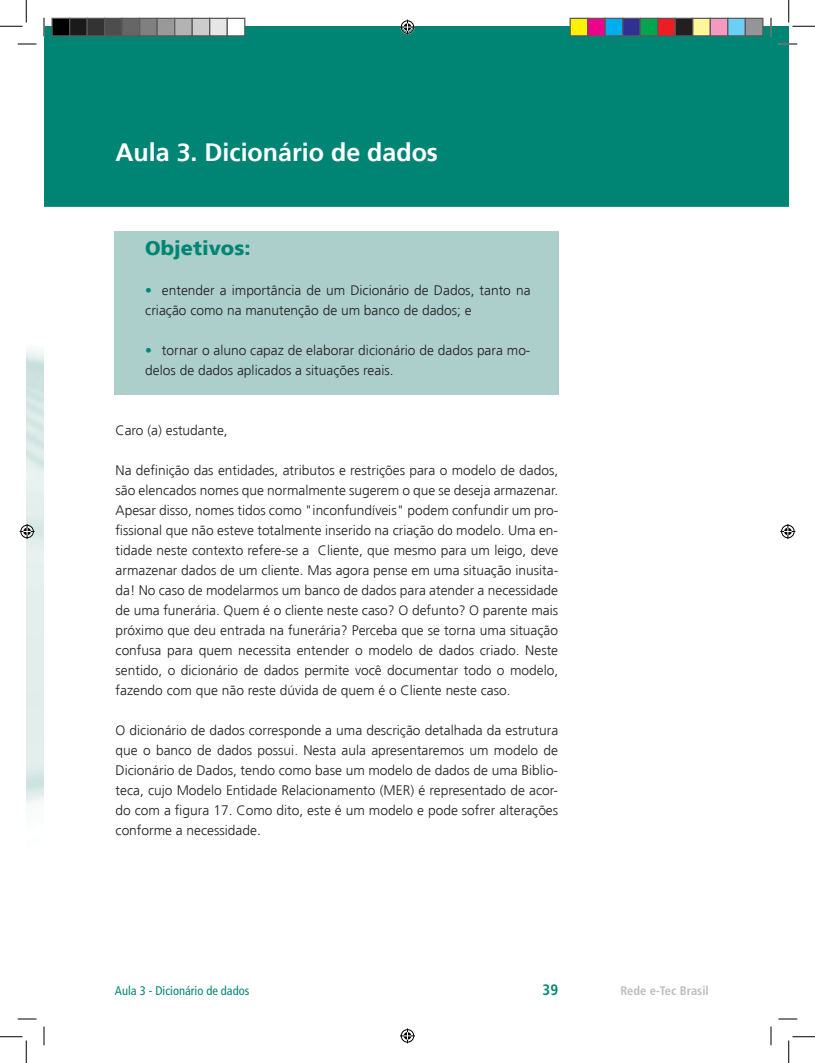
<style>
.page{position:relative;width:815px;height:1063px;background:#fff}
.page>*{position:absolute;margin:0;border:0;box-sizing:border-box;transform-origin:0 0}
.t1{font:700 25px "Frutiger LT Std";color:#fff}
.t2{font:900 20px "Frutiger LT Std";color:#008575}
.t3{font:700 condensed 15px "Frutiger LT Std";color:#008575}
.t4{font:300 13.75px/20px "Frutiger LT Std";color:#231f20}
.t5{font:condensed 12.5px "Frutiger LT Std";color:#008575}
.t6{font:700 condensed 12.5px "Frutiger LT Std";color:#bcbdc0}
.s1{font-weight:700;color:#008575}
</style>
<div class="page">
<div style="left:115px;top:231px;width:443px;height:164px;background:#accfcb"></div>
<div style="left:44px;top:29px;width:744px;height:178px;background:#008575"></div>
<svg style="left:18px;top:43px;width:18px;height:2px"></svg>
<svg style="left:778px;top:43px;width:19px;height:2px"></svg>
<svg style="left:18px;top:1018px;width:18px;height:1px"></svg>
<svg style="left:778px;top:1018px;width:19px;height:1px"></svg>
<svg style="left:43px;top:18px;width:2px;height:18px"></svg>
<svg style="left:43px;top:1026px;width:2px;height:19px"></svg>
<svg style="left:770px;top:18px;width:1px;height:18px"></svg>
<svg style="left:770px;top:1026px;width:1px;height:19px"></svg>
<svg style="left:0;top:0;width:27px;height:27px"></svg>
<svg style="left:0;top:1036px;width:27px;height:26px"></svg>
<svg style="left:788px;top:0;width:26px;height:27px"></svg>
<svg style="left:788px;top:1036px;width:26px;height:26px"></svg>
<svg style="left:400px;top:20px;width:15px;height:15px"></svg>
<svg style="left:400px;top:1028px;width:15px;height:15px"></svg>
<svg style="left:20px;top:524px;width:15px;height:15px"></svg>
<svg style="left:780px;top:524px;width:15px;height:15px"></svg>
<div style="left:52px;top:18px;width:18px;height:18px;background:#000"></div>
<div style="left:51px;top:18px;width:19px;height:18px;border:1px solid #595959"></div>
<div style="left:70px;top:18px;width:17px;height:18px;background:#1a1a1a"></div>
<div style="left:69px;top:18px;width:19px;height:18px;border:1px solid #595959"></div>
<div style="left:87px;top:18px;width:18px;height:18px;background:#333"></div>
<div style="left:86px;top:18px;width:19px;height:18px;border:1px solid #595959"></div>
<div style="left:105px;top:18px;width:17px;height:18px;background:#4d4d4d"></div>
<div style="left:104px;top:18px;width:19px;height:18px;border:1px solid #595959"></div>
<div style="left:122px;top:18px;width:18px;height:18px;background:#666"></div>
<div style="left:121px;top:18px;width:19px;height:18px;border:1px solid #595959"></div>
<div style="left:140px;top:18px;width:17px;height:18px;background:#808080"></div>
<div style="left:139px;top:18px;width:19px;height:18px;border:1px solid #595959"></div>
<div style="left:157px;top:18px;width:18px;height:18px;background:#999"></div>
<div style="left:156px;top:18px;width:19px;height:18px;border:1px solid #595959"></div>
<div style="left:175px;top:18px;width:17px;height:18px;background:#b3b3b3"></div>
<div style="left:174px;top:18px;width:19px;height:18px;border:1px solid #595959"></div>
<div style="left:192px;top:18px;width:18px;height:18px;background:#ccc"></div>
<div style="left:191px;top:18px;width:19px;height:18px;border:1px solid #595959"></div>
<div style="left:210px;top:18px;width:17px;height:18px;background:#e6e6e6"></div>
<div style="left:209px;top:18px;width:19px;height:18px;border:1px solid #595959"></div>
<div style="left:227px;top:18px;width:18px;height:18px;background:#fff"></div>
<div style="left:226px;top:18px;width:19px;height:18px;border:1px solid #595959"></div>
<div style="left:570px;top:18px;width:17px;height:18px;background:#fff101"></div>
<div style="left:569px;top:18px;width:19px;height:18px;border:1px solid #595959"></div>
<div style="left:587px;top:18px;width:18px;height:18px;background:#ed028c"></div>
<div style="left:587px;top:18px;width:18px;height:18px;border:1px solid #595959"></div>
<div style="left:605px;top:18px;width:17px;height:18px;background:#00aeef"></div>
<div style="left:604px;top:18px;width:19px;height:18px;border:1px solid #595959"></div>
<div style="left:622px;top:18px;width:18px;height:18px;background:#2e3092"></div>
<div style="left:622px;top:18px;width:18px;height:18px;border:1px solid #595959"></div>
<div style="left:640px;top:18px;width:17px;height:18px;background:#00a54f"></div>
<div style="left:639px;top:18px;width:19px;height:18px;border:1px solid #595959"></div>
<div style="left:657px;top:18px;width:18px;height:18px;background:#ee1d23"></div>
<div style="left:657px;top:18px;width:18px;height:18px;border:1px solid #595959"></div>
<div style="left:675px;top:18px;width:17px;height:18px;background:#231f20"></div>
<div style="left:674px;top:18px;width:19px;height:18px;border:1px solid #595959"></div>
<div style="left:692px;top:18px;width:18px;height:18px;background:#fff79a"></div>
<div style="left:692px;top:18px;width:18px;height:18px;border:1px solid #595959"></div>
<div style="left:710px;top:18px;width:17px;height:18px;background:#f499c2"></div>
<div style="left:709px;top:18px;width:19px;height:18px;border:1px solid #595959"></div>
<div style="left:727px;top:18px;width:18px;height:18px;background:#6bcff6"></div>
<div style="left:727px;top:18px;width:18px;height:18px;border:1px solid #595959"></div>
<div style="left:745px;top:18px;width:17px;height:18px;background:#939598"></div>
<div style="left:744px;top:18px;width:19px;height:18px;border:1px solid #595959"></div>
<h1 class="t1" style="left:115px;top:138px;width:324px">Aula 3. Dicionário de dados</h1>
<h2 class="t2" style="left:145px;top:236px;width:107px">Objetivos:</h2>
<p class="t4" style="left:145px;top:280px;width:386px"><span class="s1">•</span> entender a importância de um Dicionário de Dados, tanto na criação como na manutenção de um banco de dados; e</p>
<p class="t4" style="left:145px;top:340px;width:386px"><span class="s1">•</span> tornar o aluno capaz de elaborar dicionário de dados para mo&shy;delos de dados aplicados a situações reais.</p>
<p class="t4" style="left:115px;top:420px;width:114px">Caro (a) estudante,</p>
<p class="t4" style="left:115px;top:460px;width:444px;text-align:justify">Na definição das entidades, atributos e restrições para o modelo de dados, são elencados nomes que normalmente sugerem o que se deseja armazenar.<br>Apesar disso, nomes tidos como "inconfundíveis" podem confundir um pro&shy;fissional que não esteve totalmente inserido na criação do modelo. Uma en&shy;tidade neste contexto refere-se a Cliente, que mesmo para um leigo, deve armazenar dados de um cliente. Mas agora pense em uma situação inusita&shy;da! No caso de modelarmos um banco de dados para atender a necessidade de uma funerária. Quem é o cliente neste caso? O defunto? O parente mais próximo que deu entrada na funerária? Perceba que se torna uma situação confusa para quem necessita entender o modelo de dados criado. Neste sentido, o dicionário de dados permite você documentar todo o modelo, fazendo com que não reste dúvida de quem é o Cliente neste caso.</p>
<p class="t4" style="left:115px;top:720px;width:444px;text-align:justify">O dicionário de dados corresponde a uma descrição detalhada da estrutura que o banco de dados possui. Nesta aula apresentaremos um modelo de Dicionário de Dados, tendo como base um modelo de dados de uma Biblio&shy;teca, cujo Modelo Entidade Relacionamento (MER) é representado de acor&shy;do com a figura 17. Como dito, este é um modelo e pode sofrer alterações conforme a necessidade.</p>
<p class="t5" style="left:115px;top:983px;width:136px">Aula 3 - Dicionário de dados</p>
<p class="t3" style="left:542px;top:981px;width:17px">39</p>
<p class="t6" style="left:620px;top:983px;width:90px">Rede e-Tec Brasil</p>
</div>
